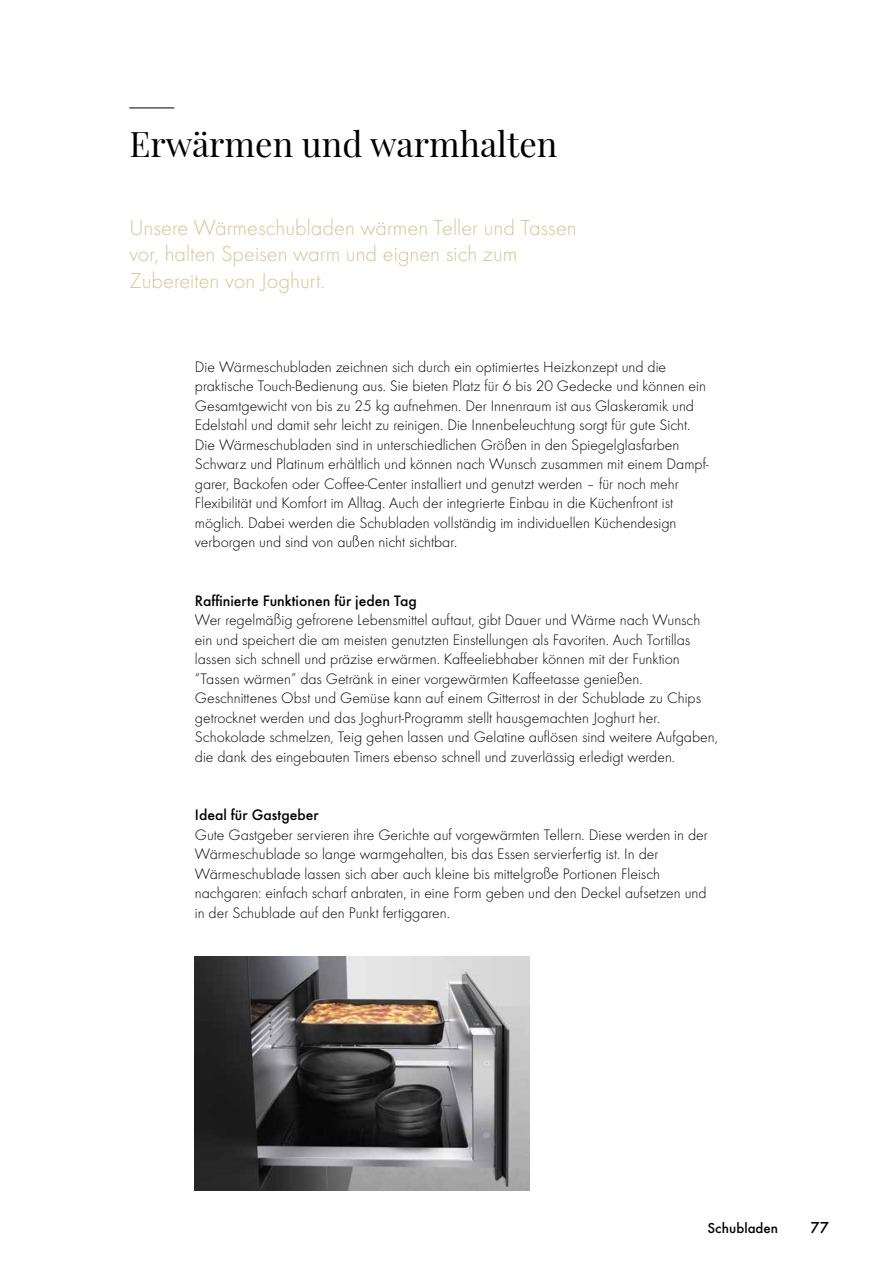
<style>
.page{position:relative;width:893px;height:1263px;background:#fff}
.page>*{position:absolute;margin:0;border:0;box-sizing:border-box;transform-origin:0 0}
.t1{font:34.5px "Playfair Display";color:#000}
.t2{font:300 22.5px/26.2px "ZUG Futura";color:#dbc391}
.t3{font:500 16.5px "ZUG Futura";color:#000}
.t4{font:300 15.75px/19.5px "ZUG Futura";color:#000}
.t5{font:500 15.75px "ZUG Futura";color:#000}
.t6{font:500 15px "ZUG Futura";color:#000}
</style>
<div class="page">
<img style="left:195px;top:957px;width:334px;height:234px">
<hr style="left:129px;top:108px;width:45px;height:1px;background:#000">
<h1 class="t1" style="left:129px;top:117px;width:430px">Erwärmen und warmhalten</h1>
<h2 class="t2" style="left:129px;top:215px;width:449px">Unsere Wärmeschubladen wärmen Teller und Tassen vor, halten Speisen warm und eignen sich zum<br>Zubereiten von Joghurt.</h2>
<p class="t4" style="left:195px;top:357px;width:515px">Die Wärmeschubladen zeichnen sich durch ein optimiertes Heizkonzept und die praktische Touch-Bedienung aus. Sie bieten Platz für 6 bis 20 Gedecke und können ein Gesamtgewicht von bis zu 25 kg aufnehmen. Der Innenraum ist aus Glaskeramik und Edelstahl und damit sehr leicht zu reinigen. Die Innenbeleuchtung sorgt für gute Sicht.<br>Die Wärmeschubladen sind in unterschiedlichen Größen in den Spiegelglasfarben Schwarz und Platinum erhältlich und können nach Wunsch zusammen mit einem Dampf&shy;garer, Backofen oder Coffee-Center installiert und genutzt werden – für noch mehr Flexibilität und Komfort im Alltag. Auch der integrierte Einbau in die Küchenfront ist möglich. Dabei werden die Schubladen vollständig im individuellen Küchendesign verborgen und sind von außen nicht sichtbar.</p>
<p class="t5" style="left:195px;top:591px;width:223px">Raffinierte Funktionen für jeden Tag</p>
<p class="t4" style="left:195px;top:610px;width:524px">Wer regelmäßig gefrorene Lebensmittel auftaut, gibt Dauer und Wärme nach Wunsch ein und speichert die am meisten genutzten Einstellungen als Favoriten. Auch Tortillas lassen sich schnell und präzise erwärmen. Kaffeeliebhaber können mit der Funktion “Tassen wärmen” das Getränk in einer vorgewärmten Kaffeetasse genießen.<br>Geschnittenes Obst und Gemüse kann auf einem Gitterrost in der Schublade zu Chips getrocknet werden und das Joghurt-Programm stellt hausgemachten Joghurt her.<br>Schokolade schmelzen, Teig gehen lassen und Gelatine auflösen sind weitere Aufgaben, die dank des eingebauten Timers ebenso schnell und zuverlässig erledigt werden.</p>
<p class="t5" style="left:195px;top:805px;width:125px">Ideal für Gastgeber</p>
<p class="t4" style="left:195px;top:825px;width:514px">Gute Gastgeber servieren ihre Gerichte auf vorgewärmten Tellern. Diese werden in der Wärmeschublade so lange warmgehalten, bis das Essen servierfertig ist. In der Wärmeschublade lassen sich aber auch kleine bis mittelgroße Portionen Fleisch nachgaren: einfach scharf anbraten, in eine Form geben und den Deckel aufsetzen und in der Schublade auf den Punkt fertiggaren.</p>
<p class="t6" style="left:707px;top:1219px;width:72px">Schubladen</p>
<p class="t3" style="left:810px;top:1218px;width:20px">77</p>
</div>
